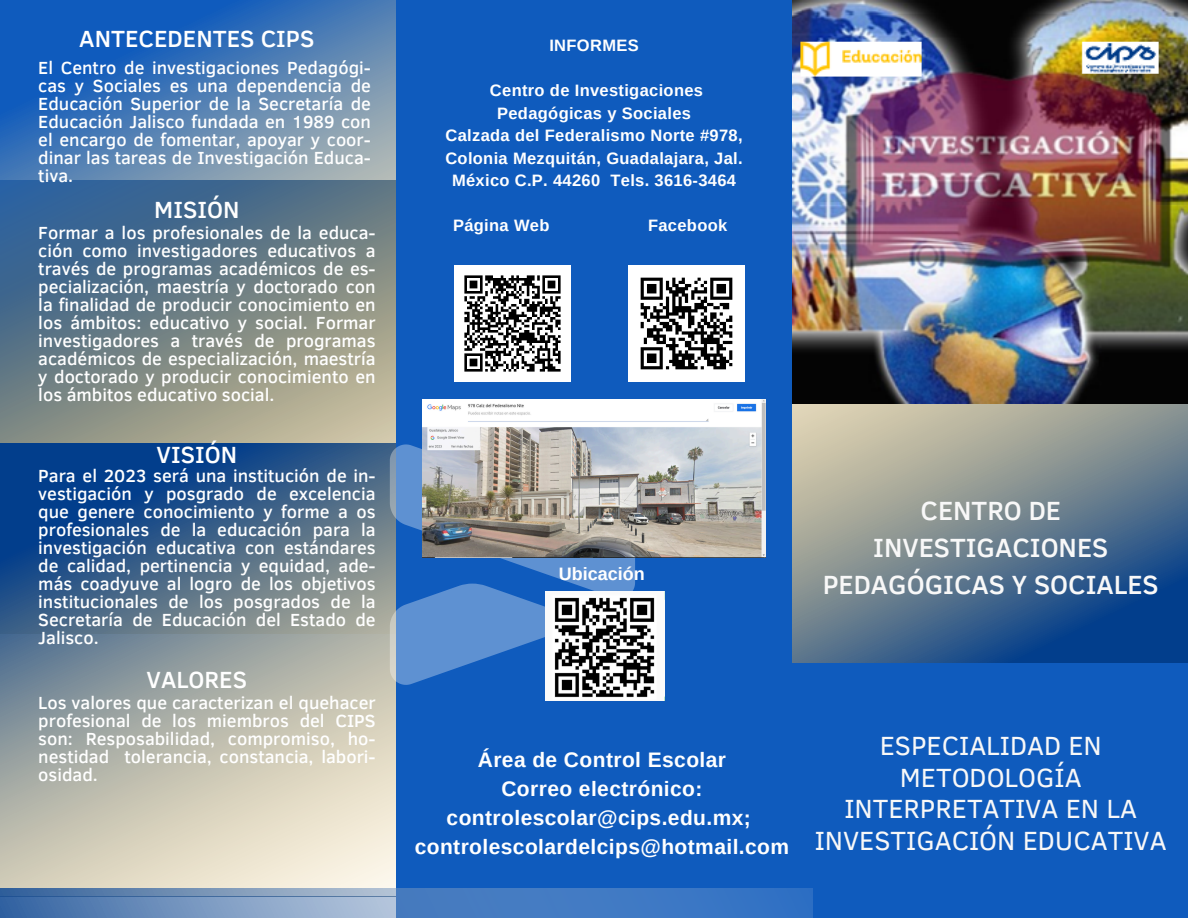
<style>
.page{position:relative;width:1188px;height:918px;background:#fff}
.page>*{position:absolute;margin:0;border:0;box-sizing:border-box;transform-origin:0 0}
.t1{font:27px/31.5px "Clear Sans";color:#f8f8f8;text-align:center}
.t2{font:500 27px/37.2px "Clear Sans";color:#f8f8f8;text-align:center}
.t3{font:500 24px "Clear Sans";color:#fff}
.t4{font:700 21px/29.2px "Arimo";letter-spacing:.02em;color:#fff;text-align:center}
.t5{font:500 18px/18px "Clear Sans";color:#fff;text-align:justify}
.t6{font:700 18px "Arimo";color:#fff}
.t7{font:700 16.5px/22.5px "Arimo";letter-spacing:.02em;color:#fff;text-align:center}
</style>
<div class="page">
<svg style="left:0;top:0;width:396px;height:443px;background:#61809c"></svg>
<svg style="left:0;top:443px;width:396px;height:446px;background:#8697a2"></svg>
<div style="left:396px;top:0;width:396px;height:918px;background:#0f5bbd"></div>
<svg style="left:792px;top:404px;width:396px;height:259px;background:#6e8292"></svg>
<div style="left:791px;top:663px;width:397px;height:255px;background:#0f5bbd"></div>
<svg style="left:390px;top:444px;width:245px;height:241px"></svg>
<svg style="left:0;top:889px;width:812px;height:29px;background:#5885bf"></svg>
<img style="left:792px;top:0;width:396px;height:404px">
<img style="left:629px;top:266px;width:116px;height:116px">
<img style="left:454px;top:266px;width:116px;height:116px">
<img style="left:423px;top:400px;width:343px;height:157px">
<img style="left:545px;top:592px;width:119px;height:109px">
<h3 class="t3" style="left:79px;top:21px;width:237px">ANTECEDENTES CIPS</h3>
<p class="t5" style="left:38px;top:57px;width:334px">El Centro de investigaciones Pedagógi&shy;cas y Sociales es una dependencia de Educación Superior de la Secretaría de Educación Jalisco fundada en 1989 con el encargo de fomentar, apoyar y coor&shy;dinar las tareas de Investigación Educa&shy;tiva.</p>
<h5 class="t3" style="left:154px;top:192px;width:87px">MISIÓN</h5>
<p class="t5" style="left:38px;top:223px;width:339px">Formar a los profesionales de la educa&shy;ción como investigadores educativos a través de programas académicos de es&shy;pecialización, maestría y doctorado con la finalidad de producir conocimiento en los ámbitos: educativo y social. Formar investigadores a través de programas académicos de especialización, maestría y doctorado y producir conocimiento en los ámbitos educativo social.</p>
<p class="t3" style="left:157px;top:438px;width:82px">VISIÓN</p>
<p class="t5" style="left:38px;top:466px;width:339px">Para el 2023 será una institución de in&shy;vestigación y posgrado de excelencia que genere conocimiento y forme a os profesionales de la educación para la investigación educativa con estándares de calidad, pertinencia y equidad, ade&shy;más coadyuve al logro de los objetivos institucionales de los posgrados de la Secretaría de Educación del Estado de Jalisco.</p>
<p class="t3" style="left:147px;top:662px;width:102px">VALORES</p>
<p class="t5" style="left:38px;top:692px;width:339px">Los valores que caracterizan el quehacer profesional de los miembros del CIPS son: Resposabilidad, compromiso, ho&shy;nestidad tolerancia, constancia, labori&shy;osidad.</p>
<p class="t7" style="left:549px;top:34px;width:91px">INFORMES</p>
<p class="t7" style="left:490px;top:79px;width:215px">Centro de Investigaciones<br>Pedagógicas y Sociales</p>
<p class="t7" style="left:445px;top:124px;width:299px;text-align:left">Calzada del Federalismo Norte #978,<br>Colonia Mezquitán, Guadalajara, Jal.</p>
<p class="t7" style="left:452px;top:169px;width:286px">México C.P. 44260 Tels. 3616-3464</p>
<p class="t7" style="left:453px;top:214px;width:98px">Página Web</p>
<p class="t7" style="left:648px;top:214px;width:81px">Facebook</p>
<h2 class="t6" style="left:559px;top:563px;width:87px">Ubicación</h2>
<h3 class="t2" style="left:823px;top:491px;width:338px">CENTRO DE<br>INVESTIGACIONES<br>PEDAGÓGICAS Y SOCIALES</h3>
<h1 class="t4" style="left:415px;top:745px;width:376px">Área de Control Escolar<br>Correo electrónico: controlescolar@cips.edu.mx; controlescolardelcips@hotmail.com</h1>
<p class="t1" style="left:815px;top:729px;width:353px">ESPECIALIDAD EN<br>METODOLOGÍA<br>INTERPRETATIVA EN LA<br>INVESTIGACIÓN EDUCATIVA</p>
</div>
